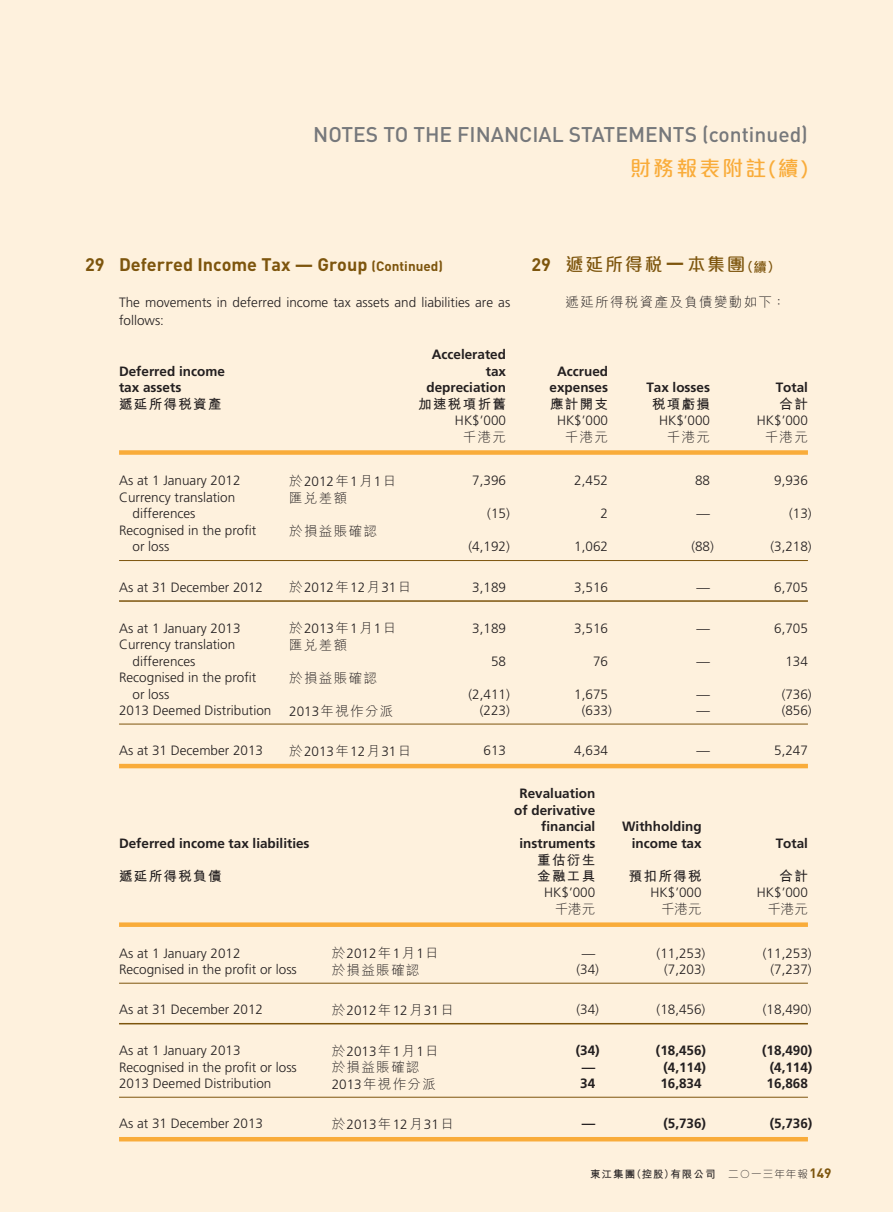
<style>
.page{position:relative;width:893px;height:1212px;background:#fef1dd}
.page>*{position:absolute;margin:0;border:0;box-sizing:border-box;transform-origin:0 0}
.t1{font:500 21px "DIN Pro";color:#76787b}
.t2{font:500 21px "M Elle HK";letter-spacing:.1em;color:#f9ac3a}
.t3{font:700 18px "DIN Pro";color:#7d550d}
.t4{font:500 18px "M Elle HK";letter-spacing:.1em;color:#7d550d}
.t5{font:300 13.5px/16.5px "Frutiger LT Std";color:#231f20}
.t6{font:700 13.5px/16.5px "Frutiger LT Std";color:#231f20;text-align:right}
.t7{font:300 13.5px "M Hei HK";letter-spacing:.1em;color:#231f20}
.t8{font:700 13.5px/16.5px "M Hei HK";letter-spacing:.1em;color:#231f20}
.t9{font:700 10.5px "M Hei HK";letter-spacing:.1em;color:#231f20}
.s1{font-size:13.5px}
.s2{font-family:"DIN Pro";font-weight:700}
.s3{font-family:"M Hei HK"}
.s4{font-family:"Frutiger LT Std"}
.s5{font-family:"M Elle HK";font-weight:300}
.s6{font-family:"DIN Pro";font-size:13.5px;color:#7d550d}
</style>
<div class="page">
<hr style="left:119px;top:560px;width:689px;height:1px;background:#7d550d">
<hr style="left:119px;top:600px;width:689px;height:2px;background:#7d550d">
<hr style="left:119px;top:724px;width:689px;height:1px;background:#7d550d">
<div style="left:119px;top:450px;width:689px;height:5px;background:#f9ac3a"></div>
<hr style="left:119px;top:764px;width:689px;height:4px;background:#f9ac3a">
<hr style="left:119px;top:983px;width:689px;height:1px;background:#7d550d">
<hr style="left:119px;top:1023px;width:689px;height:1px;background:#7d550d">
<hr style="left:119px;top:1097px;width:689px;height:1px;background:#7d550d">
<div style="left:119px;top:922px;width:689px;height:5px;background:#f9ac3a"></div>
<hr style="left:119px;top:1137px;width:689px;height:4px;background:#f9ac3a">
<h1 class="t1" style="left:313px;top:127px;width:496px">NOTES TO THE FINANCIAL STATEMENTS (continued)</h1>
<h1 class="t2" style="left:630px;top:160px;width:179px">財務報表附註(續)</h1>
<h2 class="t3" style="left:85px;top:258px;width:359px">29 Deferred Income Tax — Group <span class="s1">(Continued)</span></h2>
<p class="t5" style="left:119px;top:294px;width:393px;line-height:18px">The movements in deferred income tax assets and liabilities are as follows:</p>
<p class="t6" style="left:119px;top:363px;width:107px;text-align:left">Deferred income tax assets</p>
<p class="t6" style="left:426px;top:347px;width:81px">Accelerated tax depreciation</p>
<h2 class="t4" style="left:531px;top:258px;width:251px"><span class="s2">29</span> 遞延所得稅<span class="s2">—</span>本集團<span class="s1">（續）</span></h2>
<p class="t7" style="left:566px;top:297px;width:222px">遞延所得稅資產及負債變動如下：</p>
<p class="t6" style="left:550px;top:363px;width:60px;text-align:center">Accrued expenses</p>
<p class="t6" style="left:646px;top:380px;width:65px">Tax losses</p>
<p class="t6" style="left:776px;top:380px;width:34px">Total</p>
<p class="t8" style="left:119px;top:398px;width:104px">遞延所得稅資產</p>
<p class="t8" style="left:418px;top:398px;width:89px">加速稅項折舊</p>
<p class="t8" style="left:550px;top:398px;width:60px">應計開支</p>
<p class="t8" style="left:652px;top:398px;width:60px">稅項虧損</p>
<p class="t8" style="left:780px;top:398px;width:30px">合計</p>
<p class="t5" style="left:455px;top:413px;width:53px">HK$’000</p>
<p class="t5" style="left:557px;top:413px;width:53px">HK$’000</p>
<p class="t5" style="left:659px;top:413px;width:53px">HK$’000</p>
<p class="t5" style="left:757px;top:413px;width:53px">HK$’000</p>
<p class="t7" style="left:463px;top:432px;width:45px">千港元</p>
<p class="t7" style="left:565px;top:432px;width:45px">千港元</p>
<p class="t7" style="left:667px;top:432px;width:45px">千港元</p>
<p class="t7" style="left:765px;top:432px;width:45px">千港元</p>
<p class="t5" style="left:119px;top:473px;width:123px">As at 1 January 2012</p>
<p class="t5" style="left:289px;top:474px;width:109px"><span class="s3">於</span>2012<span class="s3">年</span>1<span class="s3">月</span>1<span class="s3">日</span></p>
<p class="t5" style="left:472px;top:473px;width:35px">7,396</p>
<p class="t5" style="left:574px;top:473px;width:35px">2,452</p>
<p class="t5" style="left:695px;top:473px;width:17px">88</p>
<p class="t5" style="left:774px;top:473px;width:35px">9,936</p>
<p class="t5" style="left:133px;top:490px;width:104px;text-indent:-14px">Currency translation differences</p>
<p class="t7" style="left:289px;top:492px;width:60px">匯兌差額</p>
<p class="t5" style="left:487px;top:506px;width:24px">(15)</p>
<p class="t5" style="left:601px;top:506px;width:9px">2</p>
<p class="t5" style="left:697px;top:506px;width:15px">—</p>
<p class="t5" style="left:789px;top:506px;width:24px">(13)</p>
<p class="t5" style="left:133px;top:523px;width:125px;text-indent:-14px">Recognised in the profit or loss</p>
<p class="t7" style="left:289px;top:525px;width:89px">於損益賬確認</p>
<p class="t5" style="left:468px;top:539px;width:43px">(4,192)</p>
<p class="t5" style="left:574px;top:539px;width:35px">1,062</p>
<p class="t5" style="left:691px;top:539px;width:24px">(88)</p>
<p class="t5" style="left:770px;top:539px;width:43px">(3,218)</p>
<p class="t5" style="left:119px;top:579px;width:146px">As at 31 December 2012</p>
<p class="t5" style="left:289px;top:580px;width:124px"><span class="s3">於</span>2012<span class="s3">年</span>12<span class="s3">月</span>31<span class="s3">日</span></p>
<p class="t5" style="left:472px;top:579px;width:35px">3,189</p>
<p class="t5" style="left:574px;top:579px;width:35px">3,516</p>
<p class="t5" style="left:697px;top:579px;width:15px">—</p>
<p class="t5" style="left:774px;top:579px;width:35px">6,705</p>
<p class="t5" style="left:119px;top:620px;width:123px">As at 1 January 2013</p>
<p class="t5" style="left:289px;top:621px;width:109px"><span class="s3">於</span>2013<span class="s3">年</span>1<span class="s3">月</span>1<span class="s3">日</span></p>
<p class="t5" style="left:472px;top:620px;width:35px">3,189</p>
<p class="t5" style="left:574px;top:620px;width:35px">3,516</p>
<p class="t5" style="left:697px;top:620px;width:15px">—</p>
<p class="t5" style="left:774px;top:620px;width:35px">6,705</p>
<p class="t5" style="left:133px;top:637px;width:104px;text-indent:-14px">Currency translation differences</p>
<p class="t7" style="left:289px;top:639px;width:60px">匯兌差額</p>
<p class="t5" style="left:491px;top:653px;width:17px">58</p>
<p class="t5" style="left:593px;top:653px;width:17px">76</p>
<p class="t5" style="left:697px;top:653px;width:15px">—</p>
<p class="t5" style="left:785px;top:653px;width:24px">134</p>
<p class="t5" style="left:133px;top:670px;width:125px;text-indent:-14px">Recognised in the profit or loss</p>
<p class="t7" style="left:289px;top:672px;width:89px">於損益賬確認</p>
<p class="t5" style="left:468px;top:686px;width:43px">(2,411)</p>
<p class="t5" style="left:574px;top:686px;width:35px">1,675</p>
<p class="t5" style="left:697px;top:686px;width:15px">—</p>
<p class="t5" style="left:782px;top:686px;width:32px">(736)</p>
<p class="t5" style="left:119px;top:703px;width:154px">2013 Deemed Distribution</p>
<p class="t7" style="left:289px;top:705px;width:106px"><span class="s4">2013</span>年視作分派</p>
<p class="t5" style="left:480px;top:703px;width:32px">(223)</p>
<p class="t5" style="left:582px;top:703px;width:32px">(633)</p>
<p class="t5" style="left:697px;top:703px;width:15px">—</p>
<p class="t5" style="left:782px;top:703px;width:32px">(856)</p>
<p class="t5" style="left:119px;top:743px;width:146px">As at 31 December 2013</p>
<p class="t5" style="left:289px;top:743px;width:124px"><span class="s3">於</span>2013<span class="s3">年</span>12<span class="s3">月</span>31<span class="s3">日</span></p>
<p class="t5" style="left:483px;top:743px;width:24px">613</p>
<p class="t5" style="left:574px;top:743px;width:35px">4,634</p>
<p class="t5" style="left:697px;top:743px;width:15px">—</p>
<p class="t5" style="left:774px;top:743px;width:35px">5,247</p>
<p class="t6" style="left:119px;top:835px;width:192px">Deferred income tax liabilities</p>
<p class="t8" style="left:119px;top:870px;width:104px">遞延所得稅負債</p>
<p class="t6" style="left:514px;top:786px;width:83px">Revaluation of derivative financial instruments</p>
<p class="t8" style="left:537px;top:853px;width:60px">重估衍生金融工具</p>
<p class="t6" style="left:622px;top:819px;width:81px">Withholding income tax</p>
<p class="t6" style="left:776px;top:835px;width:34px">Total</p>
<p class="t8" style="left:629px;top:870px;width:74px">預扣所得稅</p>
<p class="t8" style="left:780px;top:870px;width:30px">合計</p>
<p class="t5" style="left:544px;top:885px;width:53px">HK$’000</p>
<p class="t5" style="left:651px;top:885px;width:53px">HK$’000</p>
<p class="t5" style="left:757px;top:885px;width:53px">HK$’000</p>
<p class="t7" style="left:555px;top:904px;width:42px">千港元</p>
<p class="t7" style="left:661px;top:904px;width:42px">千港元</p>
<p class="t7" style="left:767px;top:904px;width:42px">千港元</p>
<p class="t5" style="left:119px;top:945px;width:123px">As at 1 January 2012</p>
<p class="t5" style="left:332px;top:946px;width:109px"><span class="s3">於</span>2012<span class="s3">年</span>1<span class="s3">月</span>1<span class="s3">日</span></p>
<p class="t5" style="left:582px;top:945px;width:15px">—</p>
<p class="t5" style="left:657px;top:945px;width:50px">(11,253)</p>
<p class="t5" style="left:763px;top:945px;width:50px">(11,253)</p>
<p class="t5" style="left:119px;top:962px;width:179px">Recognised in the profit or loss</p>
<p class="t7" style="left:332px;top:964px;width:89px">於損益賬確認</p>
<p class="t5" style="left:577px;top:962px;width:24px">(34)</p>
<p class="t5" style="left:664px;top:962px;width:43px">(7,203)</p>
<p class="t5" style="left:770px;top:962px;width:43px">(7,237)</p>
<p class="t5" style="left:119px;top:1002px;width:146px">As at 31 December 2012</p>
<p class="t5" style="left:332px;top:1003px;width:124px"><span class="s3">於</span>2012<span class="s3">年</span>12<span class="s3">月</span>31<span class="s3">日</span></p>
<p class="t5" style="left:577px;top:1002px;width:24px">(34)</p>
<p class="t5" style="left:657px;top:1002px;width:50px">(18,456)</p>
<p class="t5" style="left:763px;top:1002px;width:50px">(18,490)</p>
<p class="t5" style="left:119px;top:1043px;width:123px">As at 1 January 2013</p>
<p class="t5" style="left:332px;top:1043px;width:109px"><span class="s3">於</span>2013<span class="s3">年</span>1<span class="s3">月</span>1<span class="s3">日</span></p>
<p class="t6" style="left:576px;top:1043px;width:26px">(34)</p>
<p class="t6" style="left:656px;top:1043px;width:52px">(18,456)</p>
<p class="t6" style="left:762px;top:1043px;width:52px">(18,490)</p>
<p class="t5" style="left:119px;top:1059px;width:179px">Recognised in the profit or loss</p>
<p class="t7" style="left:332px;top:1062px;width:89px">於損益賬確認</p>
<p class="t6" style="left:582px;top:1059px;width:15px">—</p>
<p class="t6" style="left:663px;top:1059px;width:44px">(4,114)</p>
<p class="t6" style="left:770px;top:1059px;width:44px">(4,114)</p>
<p class="t5" style="left:119px;top:1076px;width:154px">2013 Deemed Distribution</p>
<p class="t7" style="left:332px;top:1078px;width:106px"><span class="s4">2013</span>年視作分派</p>
<p class="t6" style="left:580px;top:1076px;width:17px">34</p>
<p class="t6" style="left:660px;top:1076px;width:43px">16,834</p>
<p class="t6" style="left:767px;top:1076px;width:43px">16,868</p>
<p class="t5" style="left:119px;top:1116px;width:146px">As at 31 December 2013</p>
<p class="t5" style="left:332px;top:1117px;width:124px"><span class="s3">於</span>2013<span class="s3">年</span>12<span class="s3">月</span>31<span class="s3">日</span></p>
<p class="t6" style="left:582px;top:1116px;width:15px">—</p>
<p class="t6" style="left:663px;top:1116px;width:44px">(5,736)</p>
<p class="t6" style="left:770px;top:1116px;width:44px">(5,736)</p>
<p class="t9" style="left:590px;top:1170px;width:243px">東江集團（控股）有限公司 <span class="s5">二○一三年年報</span><span class="s6">149</span></p>
</div>
